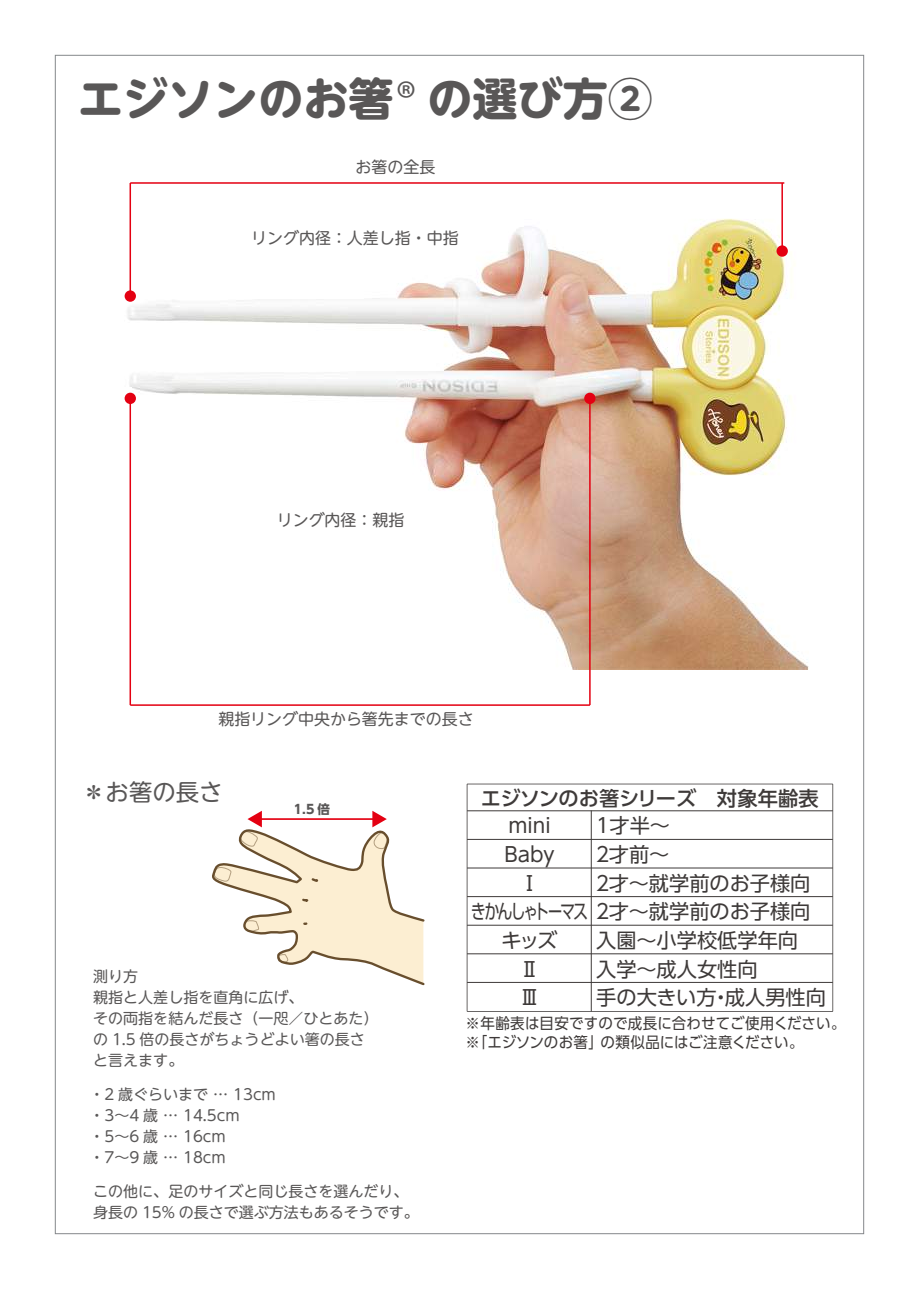
<style>
.page{position:relative;width:919px;height:1289px;background:#fff}
.page>*{position:absolute;margin:0;border:0;box-sizing:border-box;transform-origin:0 0}
.t1{font:700 45px "UD Shin M Go Pro";color:#595757}
.t2{font:23.4px "UD Shin M Go Pro";color:#595757}
.t3{font:20.25px/28.7px "UD Shin Go Pro";color:#3e3a39}
.t4{font:20.25px "UD Shin Go Pro";letter-spacing:-.075em;color:#3e3a39;scale:.75 1}
.t5{font:500 20.25px "UD Shin Go Pro";letter-spacing:-.01em;color:#3e3a39}
.t6{font:15.9px "UD Shin M Go Pro";color:#595757}
.t7{font:15.3px "UD Shin Go Pro";letter-spacing:.015em;color:#3e3a39;scale:.95 1}
.t8{font:15px/21px "UD Shin M Go Pro";color:#595757}
.t9{font:700 12.6px "UD Shin Go Pro";color:#595757}
.s1{font-family:"Koz Go Pr 6 N";font-weight:400}
</style>
<div class="page">
<img style="left:124px;top:203px;width:684px;height:467px">
<hr style="left:589px;top:398px;width:1px;height:307px;background:#e40012">
<div style="left:584px;top:392px;width:11px;height:12px;background:#e40012;border-radius:50%"></div>
<hr style="left:129px;top:398px;width:2px;height:307px;background:#e40012">
<div style="left:125px;top:392px;width:11px;height:12px;background:#e40012;border-radius:50%"></div>
<hr style="left:781px;top:183px;width:1px;height:68px;background:#e40012">
<div style="left:776px;top:245px;width:11px;height:12px;background:#e40012;border-radius:50%"></div>
<hr style="left:129px;top:183px;width:2px;height:113px;background:#e40012">
<div style="left:125px;top:290px;width:11px;height:12px;background:#e40012;border-radius:50%"></div>
<hr style="left:130px;top:704px;width:460px;height:2px;background:#e40012">
<hr style="left:130px;top:182px;width:654px;height:2px;background:#e40012">
<svg style="left:466px;top:783px;width:367px;height:228px"></svg>
<hr style="left:467px;top:810px;width:365px;height:1px;background:#3e3a39">
<hr style="left:467px;top:867px;width:365px;height:1px;background:#3e3a39">
<hr style="left:467px;top:839px;width:365px;height:1px;background:#3e3a39">
<hr style="left:467px;top:896px;width:365px;height:1px;background:#3e3a39">
<hr style="left:467px;top:924px;width:365px;height:1px;background:#3e3a39">
<hr style="left:467px;top:953px;width:365px;height:1px;background:#3e3a39">
<hr style="left:467px;top:982px;width:365px;height:1px;background:#3e3a39">
<hr style="left:591px;top:810px;width:1px;height:201px;background:#3e3a39">
<svg style="left:212px;top:810px;width:213px;height:176px"></svg>
<h1 class="t1" style="left:78px;top:62px;width:576px">エジソンのお箸<span class="s1">®</span> の選び方②</h1>
<p class="t6" style="left:355px;top:154px;width:81px">お箸の全長</p>
<p class="t6" style="left:251px;top:225px;width:209px">リング内径：人差し指・中指</p>
<p class="t6" style="left:277px;top:507px;width:129px">リング内径：親指</p>
<p class="t6" style="left:218px;top:706px;width:257px">親指リング中央から箸先までの長さ</p>
<h2 class="t2" style="left:82px;top:773px;width:142px">＊お箸の長さ</h2>
<p class="t9" style="left:294px;top:798px;width:38px">1.5 倍</p>
<p class="t8" style="left:93px;top:965px;width:286px">測り方<br>親指と人差し指を直角に広げ、<br>その両指を結んだ長さ（一咫／ひとあた）の 1.5 倍の長さがちょうどよい箸の長さと言えます。</p>
<p class="t8" style="left:89px;top:1082px;width:188px">・2 歳ぐらいまで … 13cm・3～4 歳 … 14.5cm<br>・5～6 歳 … 16cm<br>・7～9 歳 … 18cm</p>
<p class="t8" style="left:93px;top:1179px;width:327px">この他に、足のサイズと同じ長さを選んだり、身長の 15% の長さで選ぶ方法もあるそうです。</p>
<h3 class="t5" style="left:481px;top:781px;width:339px">エジソンのお箸シリーズ　対象年齢表</h3>
<h3 class="t3" style="left:508px;top:810px;width:44px">mini</h3>
<h3 class="t3" style="left:504px;top:839px;width:52px">Baby</h3>
<h3 class="t3" style="left:519px;top:868px;width:22px">Ⅰ</h3>
<h3 class="t4" style="left:471px;top:895px;width:454px">きかんしゃトーマス２才～就学前のお子様向</h3>
<h3 class="t3" style="left:501px;top:925px;width:57px">キッズ</h3>
<h3 class="t3" style="left:519px;top:953px;width:22px">Ⅱ</h3>
<h3 class="t3" style="left:519px;top:982px;width:22px">Ⅲ</h3>
<h3 class="t3" style="left:592px;top:810px;width:219px">1才半～<br>２才前～<br>２才～就学前のお子様向</h3>
<h3 class="t3" style="left:596px;top:925px;width:231px">入園～小学校低学年向<br>入学～成人女性向<br>手の大きい方・成人男性向</h3>
<p class="t7" style="left:465px;top:1010px;width:401px">※年齢表は目安ですので成長に合わせてご使用ください。</p>
<p class="t7" style="left:465px;top:1029px;width:357px">※「エジソンのお箸」の類似品にはご注意ください。</p>
</div>
